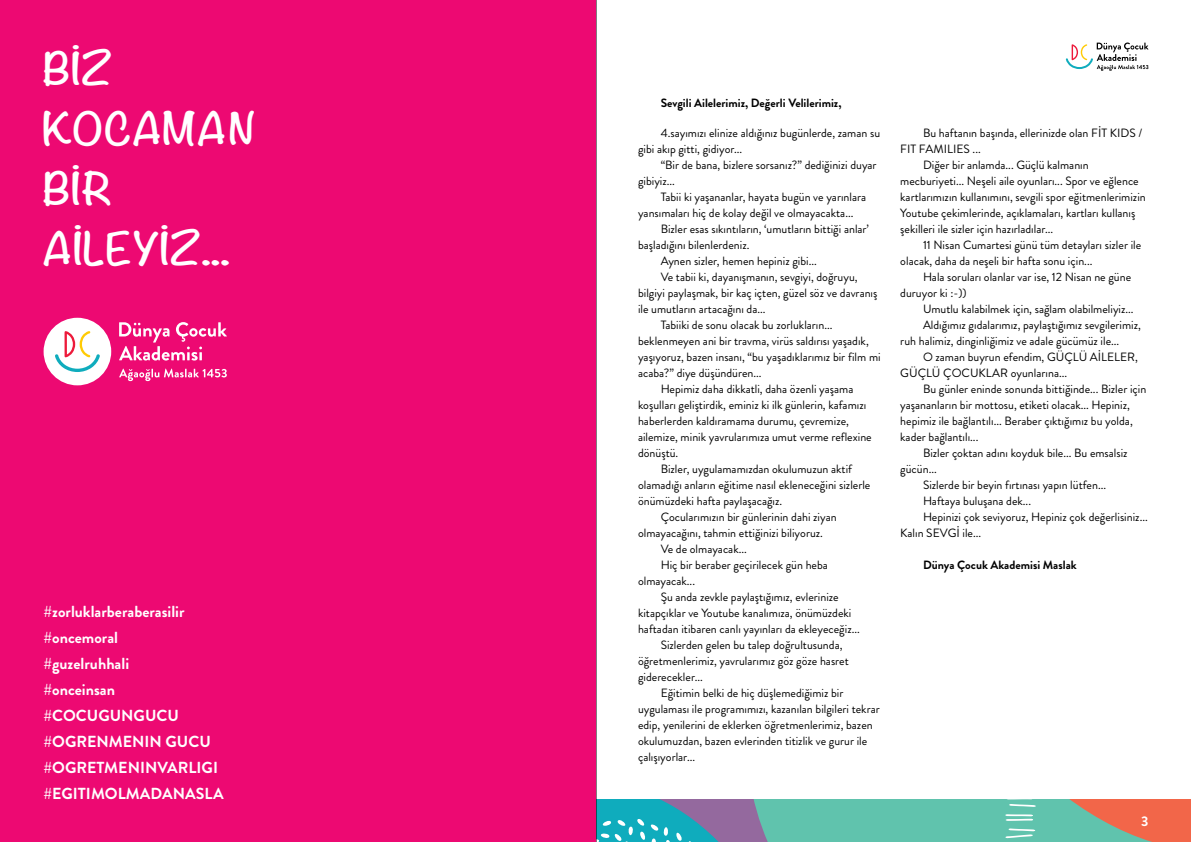
<style>
.page{position:relative;width:1191px;height:842px;background:#fff}
.page>*{position:absolute;margin:0;border:0;box-sizing:border-box;transform-origin:0 0}
.t1{font:700 40px/60px "Noteworthy";color:#fff}
.t2{font:700 16px/26px "Brandon Grotesque";color:#fff}
.t3{font:700 14px "Brandon Grotesque";color:#fff}
.t4{font:12px/16px "Brandon Grotesque";color:#000}
.t5{font:700 12px "Brandon Grotesque";color:#000}
</style>
<div class="page">
<svg style="left:595px;top:799px;width:596px;height:43px;background:#72a8a0"></svg>
<svg style="left:1065px;top:43px;width:83px;height:28px"></svg>
<hr style="left:596px;top:0;width:1px;height:842px;background:#000">
<div style="left:0;top:0;width:595px;height:842px;background:#ed0972"></div>
<div style="left:44px;top:318px;width:67px;height:67px;background:#fff;border-radius:50%"></div>
<svg style="left:55px;top:331px;width:45px;height:41px"></svg>
<svg style="left:119px;top:322px;width:108px;height:39px"></svg>
<svg style="left:119px;top:369px;width:108px;height:12px"></svg>
<h1 class="t1" style="left:43px;top:38px;width:215px">BİZ<br>KOCAMAN<br>BİR<br>AİLEYİZ...</h1>
<h2 class="t2" style="left:44px;top:599px;width:181px">#zorluklarberaberasilir #oncemoral<br>#guzelruhhali<br>#onceinsan #COCUGUNGUCU #OGRENMENIN GUCU #OGRETMENINVARLIGI #EGITIMOLMADANASLA</h2>
<p class="t5" style="left:660px;top:95px;width:182px">Sevgili Ailelerimiz, Değerli Velilerimiz,</p>
<p class="t4" style="left:638px;top:125px;width:244px;text-indent:23px">4.sayımızı elinize aldığınız bugünlerde, zaman su gibi akıp gitti, gidiyor...</p>
<p class="t4" style="left:638px;top:157px;width:240px;text-indent:23px">“Bir de bana, bizlere sorsanız?” dediğinizi duyar gibiyiz...</p>
<p class="t4" style="left:638px;top:189px;width:230px;text-indent:23px">Tabii ki yaşananlar, hayata bugün ve yarınlara yansımaları hiç de kolay değil ve olmayacakta...</p>
<p class="t4" style="left:660px;top:221px;width:210px">Bizler esas sıkıntıların, ‘umutların bittiği anlar’</p>
<p class="t4" style="left:638px;top:237px;width:113px">başladığını bilenlerdeniz.</p>
<p class="t4" style="left:660px;top:253px;width:158px">Aynen sizler, hemen hepiniz gibi...</p>
<p class="t4" style="left:660px;top:269px;width:198px">Ve tabii ki, dayanışmanın, sevgiyi, doğruyu,</p>
<p class="t4" style="left:638px;top:285px;width:241px">bilgiyi paylaşmak, bir kaç içten, güzel söz ve davranış</p>
<p class="t4" style="left:638px;top:301px;width:129px">ile umutların artacağını da...</p>
<p class="t4" style="left:660px;top:317px;width:173px">Tabiiki de sonu olacak bu zorlukların...</p>
<p class="t4" style="left:638px;top:333px;width:232px">beklenmeyen ani bir travma, virüs saldırısı yaşadık,</p>
<p class="t4" style="left:638px;top:349px;width:244px">yaşıyoruz, bazen insanı, “bu yaşadıklarımız bir film mi</p>
<p class="t4" style="left:638px;top:365px;width:125px">acaba?” diye düşündüren...</p>
<p class="t4" style="left:660px;top:381px;width:194px">Hepimiz daha dikkatli, daha özenli yaşama</p>
<p class="t4" style="left:638px;top:397px;width:230px">koşulları geliştirdik, eminiz ki ilk günlerin, kafamızı</p>
<p class="t4" style="left:638px;top:413px;width:212px">haberlerden kaldıramama durumu, çevremize,</p>
<p class="t4" style="left:638px;top:429px;width:235px">ailemize, minik yavrularımıza umut verme reflexine</p>
<p class="t4" style="left:638px;top:445px;width:42px">dönüştü.</p>
<p class="t4" style="left:660px;top:461px;width:193px">Bizler, uygulamamızdan okulumuzun aktif</p>
<p class="t4" style="left:638px;top:477px;width:234px">olamadığı anların eğitime nasıl ekleneceğini sizlerle</p>
<p class="t4" style="left:638px;top:493px;width:146px">önümüzdeki hafta paylaşacağız.</p>
<p class="t4" style="left:660px;top:509px;width:177px">Çocularımızın bir günlerinin dahi ziyan</p>
<p class="t4" style="left:638px;top:525px;width:186px">olmayacağını, tahmin ettiğinizi biliyoruz.</p>
<p class="t4" style="left:660px;top:541px;width:88px">Ve de olmayacak...</p>
<p class="t4" style="left:660px;top:557px;width:169px">Hiç bir beraber geçirilecek gün heba</p>
<p class="t4" style="left:638px;top:573px;width:58px">olmayacak...</p>
<p class="t4" style="left:660px;top:589px;width:179px">Şu anda zevkle paylaştığımız, evlerinize</p>
<p class="t4" style="left:638px;top:605px;width:215px">kitapçıklar ve Youtube kanalımıza, önümüzdeki</p>
<p class="t4" style="left:638px;top:621px;width:223px">haftadan itibaren canlı yayınları da ekleyeceğiz...</p>
<p class="t4" style="left:660px;top:637px;width:183px">Sizlerden gelen bu talep doğrultusunda,</p>
<p class="t4" style="left:638px;top:653px;width:212px">öğretmenlerimiz, yavrularımız göz göze hasret</p>
<p class="t4" style="left:638px;top:669px;width:66px">giderecekler...</p>
<p class="t4" style="left:660px;top:685px;width:184px">Eğitimin belki de hiç düşlemediğimiz bir</p>
<p class="t4" style="left:638px;top:701px;width:243px">uygulaması ile programımızı, kazanılan bilgileri tekrar</p>
<p class="t4" style="left:638px;top:717px;width:236px">edip, yenilerini de eklerken öğretmenlerimiz, bazen</p>
<p class="t4" style="left:638px;top:733px;width:231px">okulumuzdan, bazen evlerinden titizlik ve gurur ile</p>
<p class="t4" style="left:638px;top:749px;width:59px">çalışıyorlar...</p>
<p class="t4" style="left:923px;top:125px;width:221px">Bu haftanın başında, ellerinizde olan FİT KIDS /</p>
<p class="t4" style="left:900px;top:141px;width:82px">FIT FAMILIES ...</p>
<p class="t4" style="left:923px;top:157px;width:167px">Diğer bir anlamda... Güçlü kalmanın</p>
<p class="t4" style="left:900px;top:173px;width:240px">mecburiyeti... Neşeli aile oyunları... Spor ve eğlence</p>
<p class="t4" style="left:900px;top:189px;width:247px">kartlarımızın kullanımını, sevgili spor eğitmenlerimizin</p>
<p class="t4" style="left:900px;top:205px;width:236px">Youtube çekimlerinde, açıklamaları, kartları kullanış</p>
<p class="t4" style="left:900px;top:221px;width:154px">şekilleri ile sizler için hazırladılar...</p>
<p class="t4" style="left:923px;top:237px;width:220px">11 Nisan Cumartesi günü tüm detayları sizler ile</p>
<p class="t4" style="left:900px;top:253px;width:194px">olacak, daha da neşeli bir hafta sonu için...</p>
<p class="t4" style="left:923px;top:269px;width:210px">Hala soruları olanlar var ise, 12 Nisan ne güne</p>
<p class="t4" style="left:900px;top:285px;width:68px">duruyor ki :-))</p>
<p class="t4" style="left:923px;top:301px;width:212px">Umutlu kalabilmek için, sağlam olabilmeliyiz...</p>
<p class="t4" style="left:923px;top:317px;width:219px">Aldığımız gıdalarımız, paylaştığımız sevgilerimiz,</p>
<p class="t4" style="left:900px;top:333px;width:220px">ruh halimiz, dinginliğimiz ve adale gücümüz ile...</p>
<p class="t4" style="left:923px;top:349px;width:216px">O zaman buyrun efendim, GÜÇLÜ AİLELER,</p>
<p class="t4" style="left:900px;top:365px;width:168px">GÜÇLÜ ÇOCUKLAR oyunlarına...</p>
<p class="t4" style="left:923px;top:381px;width:225px">Bu günler eninde sonunda bittiğinde... Bizler için</p>
<p class="t4" style="left:900px;top:397px;width:231px">yaşananların bir mottosu, etiketi olacak... Hepiniz,</p>
<p class="t4" style="left:900px;top:413px;width:234px">hepimiz ile bağlantılı... Beraber çıktığımız bu yolda,</p>
<p class="t4" style="left:900px;top:429px;width:80px">kader bağlantılı...</p>
<p class="t4" style="left:923px;top:445px;width:206px">Bizler çoktan adını koyduk bile... Bu emsalsiz</p>
<p class="t4" style="left:900px;top:461px;width:38px">gücün...</p>
<p class="t4" style="left:923px;top:477px;width:185px">Sizlerde bir beyin fırtınası yapın lütfen...</p>
<p class="t4" style="left:923px;top:493px;width:109px">Haftaya buluşana dek...</p>
<p class="t4" style="left:923px;top:509px;width:226px">Hepinizi çok seviyoruz, Hepiniz çok değerlisiniz...</p>
<p class="t4" style="left:900px;top:525px;width:82px">Kalın SEVGİ ile...</p>
<p class="t5" style="left:923px;top:557px;width:155px">Dünya Çocuk Akademisi Maslak</p>
<p class="t3" style="left:1141px;top:811px;width:9px">3</p>
</div>
